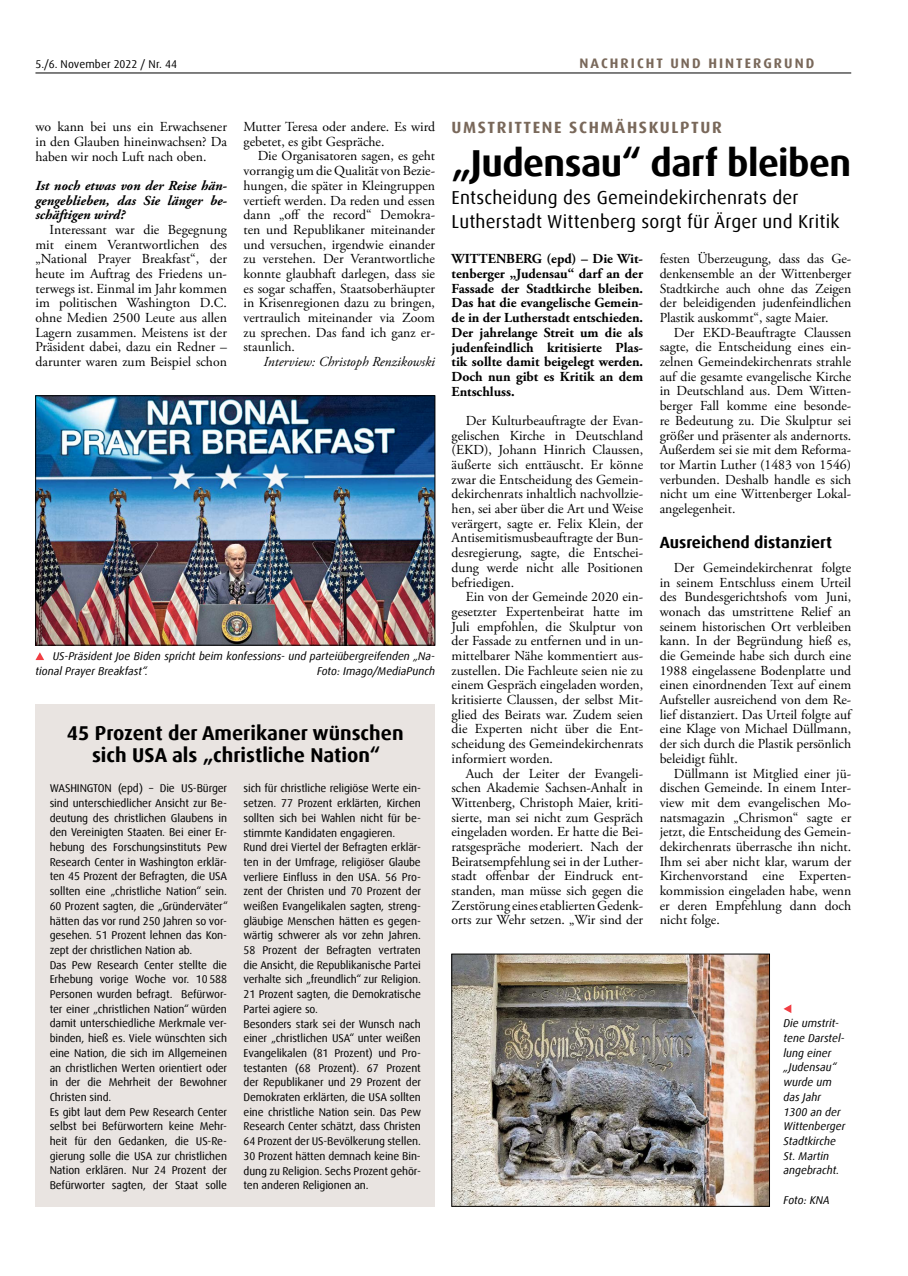
<style>
.page{position:relative;width:908px;height:1276px;background:#fff}
.page>*{position:absolute;margin:0;border:0;box-sizing:border-box;transform-origin:0 0}
.t1{font:700 37.5px "Dax Offc Pro";letter-spacing:-.015em;color:#000}
.t2{font:700 20px/22.5px "Dax Offc Pro";color:#000;text-align:center}
.t3{font:18.75px/23.5px "Dax Offc Pro";letter-spacing:.01em;color:#000}
.t4{font:700 16.25px "Dax Offc Pro";letter-spacing:.1em;color:#79685a}
.t5{font:700 16.25px "Dax Offc Pro";color:#000}
.t6{font:13.75px/14.6px "Adobe Garamond Pro";color:#000;text-align:justify}
.t7{font:700 13.75px/14.6px "Adobe Garamond Pro";color:#000;text-align:justify}
.t8{font:italic 700 13.75px/14.6px "Adobe Garamond Pro";color:#000;text-align:justify}
.t9{font:italic 13.75px "Adobe Garamond Pro";color:#000}
.t10{font:700 13.75px "Dax Offc Pro";letter-spacing:.15em;color:#79685a}
.t11{font:11.25px/14.8px "Dax Offc Pro";letter-spacing:-.01em;color:#000}
.t12{font:italic 11.25px/14.8px "Dax Offc Pro";color:#000}
.t13{font:11.25px "Dax Offc Pro";letter-spacing:.01em;color:#000}
</style>
<div class="page">
<hr style="left:35px;top:73px;width:815px;height:1px;background:#000">
<div style="left:35px;top:704px;width:400px;height:502px;background:#e9e4e1"></div>
<img style="left:37px;top:397px;width:396px;height:246px">
<div style="left:35px;top:395px;width:400px;height:250px;border:1px solid #000"></div>
<img style="left:453px;top:956px;width:314px;height:248px">
<svg style="left:35px;top:652px;width:9px;height:8px"></svg>
<svg style="left:783px;top:1004px;width:8px;height:9px"></svg>
<p class="t13" style="left:35px;top:56px;width:143px">5./6. November 2022 / Nr. 44</p>
<p class="t10" style="left:579px;top:54px;width:236px">NACHRICHT UND HINTERGRUND</p>
<p class="t6" style="left:35px;top:120px;width:193px">wo kann bei uns ein Erwachsener in den Glauben hineinwachsen? Da haben wir noch Luft nach oben.</p>
<p class="t8" style="left:35px;top:178px;width:193px">Ist noch etwas von der Reise hän&shy;gengeblieben, das Sie länger be&shy;schäftigen wird?</p>
<p class="t6" style="left:35px;top:223px;width:193px;text-indent:14px">Interessant war die Begegnung mit einem Verantwortlichen des „National Prayer Breakfast“, der heute im Auftrag des Friedens un&shy;terwegs ist. Einmal im Jahr kommen im politischen Washington D.C. ohne Medien 2500 Leute aus allen Lagern zusammen. Meistens ist der Präsident dabei, dazu ein Redner – darunter waren zum Beispiel schon</p>
<p class="t6" style="left:243px;top:120px;width:193px">Mutter Teresa oder andere. Es wird gebetet, es gibt Gespräche.</p>
<p class="t6" style="left:243px;top:149px;width:193px;text-indent:14px">Die Organisatoren sagen, es geht vorrangig um die Qualität von Bezie&shy;hungen, die später in Kleingruppen vertieft werden. Da reden und essen dann „off the record“ Demokra&shy;ten und Republikaner miteinander und versuchen, irgendwie einander zu verstehen. Der Verantwortliche konnte glaubhaft darlegen, dass sie es sogar schaffen, Staatsoberhäupter in Krisenregionen dazu zu bringen, vertraulich miteinander via Zoom zu sprechen. Das fand ich ganz er&shy;staunlich.</p>
<p class="t9" style="left:263px;top:353px;width:173px">Interview: Christoph Renzikowski</p>
<p class="t12" style="left:35px;top:649px;width:401px;text-indent:17px">US-Präsident Joe Biden spricht beim konfessions- und parteiübergreifenden „Na&shy;tional Prayer Breakfast“.</p>
<p class="t12" style="left:317px;top:663px;width:119px">Foto: Imago/MediaPunch</p>
<h2 class="t2" style="left:67px;top:722px;width:338px">45 Prozent der Amerikaner wünschen sich USA als „christliche Nation“</h2>
<p class="t11" style="left:50px;top:781px;width:180px">WASHINGTON (epd) – Die US-Bürger sind unterschiedlicher Ansicht zur Be&shy;deutung des christlichen Glaubens in den Vereinigten Staaten. Bei einer Er&shy;hebung des Forschungsinstituts Pew Research Center in Washington erklär&shy;ten 45 Prozent der Befragten, die USA sollten eine „christliche Nation“ sein.<br>60 Prozent sagten, die „Gründerväter“ hätten das vor rund 250 Jahren so vor&shy;gesehen. 51 Prozent lehnen das Kon&shy;zept der christlichen Nation ab.<br>Das Pew Research Center stellte die Erhebung vorige Woche vor. 10 588<br>Personen wurden befragt. Befürwor&shy;ter einer „christlichen Nation“ würden damit unterschiedliche Merkmale ver&shy;binden, hieß es. Viele wünschten sich eine Nation, die sich im Allgemeinen an christlichen Werten orientiert oder in der die Mehrheit der Bewohner Christen sind.<br>Es gibt laut dem Pew Research Center selbst bei Befürwortern keine Mehr&shy;heit für den Gedanken, die US-Re&shy;gierung solle die USA zur christlichen Nation erklären. Nur 24 Prozent der Befürworter sagten, der Staat solle</p>
<p class="t11" style="left:243px;top:781px;width:179px">sich für christliche religiöse Werte ein&shy;setzen. 77 Prozent erklärten, Kirchen sollten sich bei Wahlen nicht für be&shy;stimmte Kandidaten engagieren.<br>Rund drei Viertel der Befragten erklär&shy;ten in der Umfrage, religiöser Glaube verliere Einfluss in den USA. 56 Pro&shy;zent der Christen und 70 Prozent der weißen Evangelikalen sagten, streng&shy;gläubige Menschen hätten es gegen&shy;wärtig schwerer als vor zehn Jahren.<br>58 Prozent der Befragten vertraten die Ansicht, die Republikanische Partei verhalte sich „freundlich“ zur Religion.<br>21 Prozent sagten, die Demokratische Partei agiere so.<br>Besonders stark sei der Wunsch nach einer „christlichen USA“ unter weißen Evangelikalen (81 Prozent) und Pro&shy;testanten (68 Prozent). 67 Prozent der Republikaner und 29 Prozent der Demokraten erklärten, die USA sollten eine christliche Nation sein. Das Pew Research Center schätzt, dass Christen 64 Prozent der US-Bevölkerung stellen.<br>30 Prozent hätten demnach keine Bin&shy;dung zu Religion. Sechs Prozent gehör&shy;ten anderen Religionen an.</p>
<p class="t4" style="left:451px;top:117px;width:271px">UMSTRITTENE SCHMÄHSKULPTUR</p>
<h1 class="t1" style="left:451px;top:139px;width:401px">„Judensau“ darf bleiben</h1>
<h3 class="t3" style="left:451px;top:186px;width:389px">Entscheidung des Gemeindekirchenrats der<br>Lutherstadt Wittenberg sorgt für Ärger und Kritik</h3>
<p class="t7" style="left:451px;top:252px;width:193px">WITTENBERG (epd) – Die Wit&shy;tenberger „Judensau“ darf an der Fassade der Stadtkirche bleiben.<br>Das hat die evangelische Gemein&shy;de in der Lutherstadt entschieden.<br>Der jahrelange Streit um die als judenfeindlich kritisierte Plas&shy;tik sollte damit beigelegt werden.<br>Doch nun gibt es Kritik an dem Entschluss.</p>
<p class="t6" style="left:451px;top:414px;width:193px;text-indent:14px">Der Kulturbeauftragte der Evan&shy;gelischen Kirche in Deutschland (EKD), Johann Hinrich Claussen, äußerte sich enttäuscht. Er könne zwar die Entscheidung des Gemein&shy;dekirchenrats inhaltlich nachvollzie&shy;hen, sei aber über die Art und Weise verärgert, sagte er. Felix Klein, der Antisemitismusbeauftragte der Bun&shy;desregierung, sagte, die Entschei&shy;dung werde nicht alle Positionen befriedigen.</p>
<p class="t6" style="left:451px;top:590px;width:193px;text-indent:14px">Ein von der Gemeinde 2020 ein&shy;gesetzter Expertenbeirat hatte im Juli empfohlen, die Skulptur von der Fassade zu entfernen und in un&shy;mittelbarer Nähe kommentiert aus&shy;zustellen. Die Fachleute seien nie zu einem Gespräch eingeladen worden, kritisierte Claussen, der selbst Mit&shy;glied des Beirats war. Zudem seien die Experten nicht über die Ent&shy;scheidung des Gemeindekirchenrats informiert worden.</p>
<p class="t6" style="left:451px;top:766px;width:193px;text-indent:14px">Auch der Leiter der Evangeli&shy;schen Akademie Sachsen-Anhalt in Wittenberg, Christoph Maier, kriti&shy;sierte, man sei nicht zum Gespräch eingeladen worden. Er hatte die Bei&shy;ratsgespräche moderiert. Nach der Beiratsempfehlung sei in der Luther&shy;stadt offenbar der Eindruck ent&shy;standen, man müsse sich gegen die Zerstörung eines etablierten Gedenk&shy;orts zur Wehr setzen. „Wir sind der</p>
<p class="t6" style="left:659px;top:252px;width:193px">festen Überzeugung, dass das Ge&shy;denkensemble an der Wittenberger Stadtkirche auch ohne das Zeigen der beleidigenden judenfeindlichen Plastik auskommt“, sagte Maier.</p>
<p class="t6" style="left:659px;top:325px;width:193px;text-indent:14px">Der EKD-Beauftragte Claussen sagte, die Entscheidung eines ein&shy;zelnen Gemeindekirchenrats strahle auf die gesamte evangelische Kirche in Deutschland aus. Dem Witten&shy;berger Fall komme eine besonde&shy;re Bedeutung zu. Die Skulptur sei größer und präsenter als andernorts.<br>Außerdem sei sie mit dem Reforma&shy;tor Martin Luther (1483 von 1546) verbunden. Deshalb handle es sich nicht um eine Wittenberger Lokal&shy;angelegenheit.</p>
<p class="t5" style="left:659px;top:532px;width:174px">Ausreichend distanziert</p>
<p class="t6" style="left:659px;top:561px;width:193px;text-indent:14px">Der Gemeindekirchenrat folgte in seinem Entschluss einem Urteil des Bundesgerichtshofs vom Juni, wonach das umstrittene Relief an seinem historischen Ort verbleiben kann. In der Begründung hieß es, die Gemeinde habe sich durch eine 1988 eingelassene Bodenplatte und einen einordnenden Text auf einem Aufsteller ausreichend von dem Re&shy;lief distanziert. Das Urteil folgte auf eine Klage von Michael Düllmann, der sich durch die Plastik persönlich beleidigt fühlt.</p>
<p class="t6" style="left:659px;top:766px;width:193px;text-indent:14px">Düllmann ist Mitglied einer jü&shy;dischen Gemeinde. In einem Inter&shy;view mit dem evangelischen Mo&shy;natsmagazin „Chrismon“ sagte er jetzt, die Entscheidung des Gemein&shy;dekirchenrats überrasche ihn nicht.<br>Ihm sei aber nicht klar, warum der Kirchenvorstand eine Experten&shy;kommission eingeladen habe, wenn er deren Empfehlung dann doch nicht folge.</p>
<p class="t12" style="left:783px;top:1016px;width:63px">Die umstrit&shy;tene Darstel&shy;lung einer „Judensau“ wurde um das Jahr<br>1300 an der<br>Wittenberger<br>Stadtkirche<br>St. Martin angebracht.</p>
<p class="t12" style="left:783px;top:1192px;width:48px">Foto: KNA</p>
</div>
